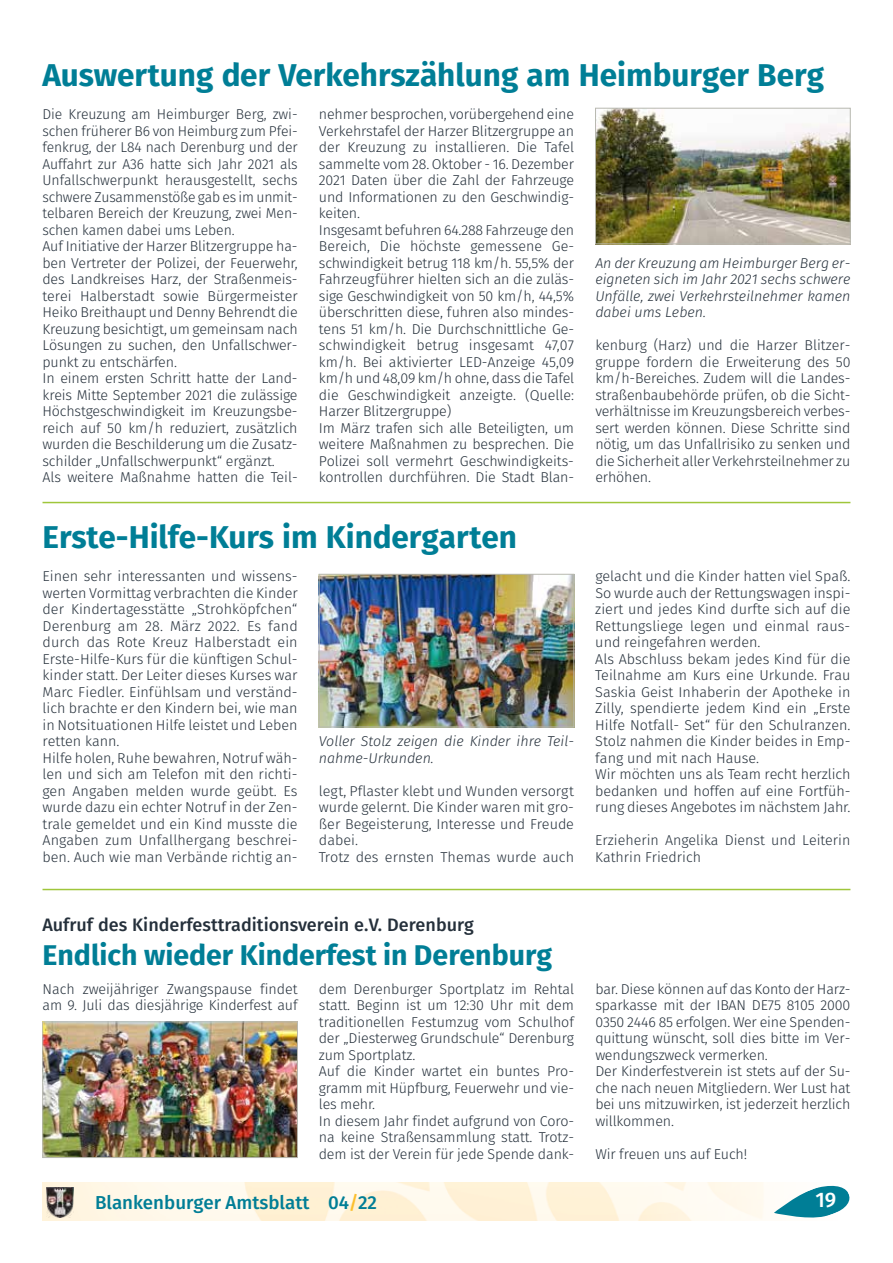
<style>
.page{position:relative;width:893px;height:1263px;background:#fff}
.page>*{position:absolute;margin:0;border:0;box-sizing:border-box;transform-origin:0 0}
.t1{font:700 31.5px "Fira Sans";color:#007e96}
.t2{font:700 28.5px "Fira Sans";color:#007e96}
.t3{font:500 21px "Fira Sans";color:#fff}
.t4{font:500 18.75px "Fira Sans";color:#007e96}
.t5{font:500 18px "Fira Sans";color:#25303b}
.t6{font:300 14.25px/16.5px "Fira Sans";letter-spacing:-.01em;color:#25303b}
.t7{font:italic 300 14.25px/16.5px "Fira Sans";color:#25303b}
.s1{color:#fcbf2c}
</style>
<div class="page">
<img style="left:43px;top:1182px;width:721px;height:38px">
<svg style="left:774px;top:1185px;width:76px;height:33px"></svg>
<img style="left:47px;top:1187px;width:27px;height:30px">
<hr style="left:43px;top:502px;width:807px;height:1px;background:#9fc63b">
<hr style="left:43px;top:889px;width:807px;height:1px;background:#9fc63b">
<img style="left:321px;top:576px;width:251px;height:149px">
<div style="left:319px;top:574px;width:255px;height:153px;border:1px solid #b8b9b0"></div>
<img style="left:45px;top:1024px;width:251px;height:132px">
<div style="left:43px;top:1022px;width:255px;height:136px;border:1px solid #b8b9b0"></div>
<img style="left:597px;top:110px;width:251px;height:132px">
<div style="left:595px;top:108px;width:255px;height:136px;border:1px solid #b8b9b0"></div>
<h1 class="t1" style="left:43px;top:53px;width:783px">Auswertung der Verkehrszählung am Heimburger Berg</h1>
<p class="t6" style="left:43px;top:107px;width:257px">Die Kreuzung am Heimburger Berg, zwi&shy;schen früherer B6 von Heimburg zum Pfei&shy;fenkrug, der L84 nach Derenburg und der Auffahrt zur A36 hatte sich Jahr 2021 als Unfallschwerpunkt herausgestellt, sechs schwere Zusammenstöße gab es im unmit&shy;telbaren Bereich der Kreuzung, zwei Men&shy;schen kamen dabei ums Leben.<br>Auf Initiative der Harzer Blitzergruppe ha&shy;ben Vertreter der Polizei, der Feuerwehr, des Landkreises Harz, der Straßenmeis&shy;terei Halberstadt sowie Bürgermeister Heiko Breithaupt und Denny Behrendt die Kreuzung besichtigt, um gemeinsam nach Lösungen zu suchen, den Unfallschwer&shy;punkt zu entschärfen.<br>In einem ersten Schritt hatte der Land&shy;kreis Mitte September 2021 die zulässige Höchstgeschwindigkeit im Kreuzungsbe&shy;reich auf 50 km/h reduziert, zusätzlich wurden die Beschilderung um die Zusatz&shy;schilder „Unfallschwerpunkt“ ergänzt.<br>Als weitere Maßnahme hatten die Teil-</p>
<p class="t6" style="left:319px;top:107px;width:257px">nehmer besprochen, vorübergehend eine Verkehrstafel der Harzer Blitzergruppe an der Kreuzung zu installieren. Die Tafel sammelte vom 28. Oktober - 16. Dezember 2021 Daten über die Zahl der Fahrzeuge und Informationen zu den Geschwindig&shy;keiten.<br>Insgesamt befuhren 64.288 Fahrzeuge den Bereich, Die höchste gemessene Ge&shy;schwindigkeit betrug 118 km/h. 55,5% der Fahrzeugführer hielten sich an die zuläs&shy;sige Geschwindigkeit von 50 km/h, 44,5% überschritten diese, fuhren also mindes&shy;tens 51 km/h. Die Durchschnittliche Ge&shy;schwindigkeit betrug insgesamt 47,07 km/h. Bei aktivierter LED-Anzeige 45,09 km/h und 48,09 km/h ohne, dass die Tafel die Geschwindigkeit anzeigte. (Quelle:<br>Harzer Blitzergruppe)<br>Im März trafen sich alle Beteiligten, um weitere Maßnahmen zu besprechen. Die Polizei soll vermehrt Geschwindigkeits&shy;kontrollen durchführen. Die Stadt Blan-</p>
<p class="t7" style="left:595px;top:256px;width:257px;text-align:justify">An der Kreuzung am Heimburger Berg er&shy;eigneten sich im Jahr 2021 sechs schwere Unfälle, zwei Verkehrsteilnehmer kamen dabei ums Leben.</p>
<p class="t6" style="left:595px;top:338px;width:257px;text-align:justify">kenburg (Harz) und die Harzer Blitzer&shy;gruppe fordern die Erweiterung des 50 km/h-Bereiches. Zudem will die Landes&shy;straßenbaubehörde prüfen, ob die Sicht&shy;verhältnisse im Kreuzungsbereich verbes&shy;sert werden können. Diese Schritte sind nötig, um das Unfallrisiko zu senken und die Sicherheit aller Verkehrsteilnehmer zu erhöhen.</p>
<h1 class="t1" style="left:43px;top:515px;width:476px">Erste-Hilfe-Kurs im Kindergarten</h1>
<p class="t6" style="left:43px;top:569px;width:257px">Einen sehr interessanten und wissens&shy;werten Vormittag verbrachten die Kinder der Kindertagesstätte „Strohköpfchen“ Derenburg am 28. März 2022. Es fand durch das Rote Kreuz Halberstadt ein Erste-Hilfe-Kurs für die künftigen Schul&shy;kinder statt. Der Leiter dieses Kurses war Marc Fiedler. Einfühlsam und verständ&shy;lich brachte er den Kindern bei, wie man in Notsituationen Hilfe leistet und Leben retten kann.<br>Hilfe holen, Ruhe bewahren, Notruf wäh&shy;len und sich am Telefon mit den richti&shy;gen Angaben melden wurde geübt. Es wurde dazu ein echter Notruf in der Zen&shy;trale gemeldet und ein Kind musste die Angaben zum Unfallhergang beschrei&shy;ben. Auch wie man Verbände richtig an-</p>
<p class="t7" style="left:319px;top:734px;width:257px">Voller Stolz zeigen die Kinder ihre Teil&shy;nahme-Urkunden.</p>
<p class="t6" style="left:319px;top:783px;width:257px">legt, Pflaster klebt und Wunden versorgt wurde gelernt. Die Kinder waren mit gro&shy;ßer Begeisterung, Interesse und Freude dabei.<br>Trotz des ernsten Themas wurde auch</p>
<p class="t6" style="left:595px;top:569px;width:257px">gelacht und die Kinder hatten viel Spaß.<br>So wurde auch der Rettungswagen inspi&shy;ziert und jedes Kind durfte sich auf die Rettungsliege legen und einmal raus&shy;und reingefahren werden.<br>Als Abschluss bekam jedes Kind für die Teilnahme am Kurs eine Urkunde. Frau Saskia Geist Inhaberin der Apotheke in Zilly, spendierte jedem Kind ein „Erste Hilfe Notfall- Set“ für den Schulranzen.<br>Stolz nahmen die Kinder beides in Emp&shy;fang und mit nach Hause.<br>Wir möchten uns als Team recht herzlich bedanken und hoffen auf eine Fortfüh&shy;rung dieses Angebotes im nächstem Jahr.</p>
<p class="t6" style="left:595px;top:833px;width:257px">Erzieherin Angelika Dienst und Leiterin<br>Kathrin Friedrich</p>
<p class="t5" style="left:43px;top:912px;width:433px">Aufruf des Kinderfesttraditionsverein e.V. Derenburg</p>
<h2 class="t2" style="left:43px;top:935px;width:511px">Endlich wieder Kinderfest in Derenburg</h2>
<p class="t6" style="left:43px;top:981px;width:257px">Nach zweijähriger Zwangspause findet am 9. Juli das diesjährige Kinderfest auf</p>
<p class="t6" style="left:319px;top:981px;width:257px">dem Derenburger Sportplatz im Rehtal statt. Beginn ist um 12:30 Uhr mit dem traditionellen Festumzug vom Schulhof der „Diesterweg Grundschule“ Derenburg zum Sportplatz.<br>Auf die Kinder wartet ein buntes Pro&shy;gramm mit Hüpfburg, Feuerwehr und vie&shy;les mehr.<br>In diesem Jahr findet aufgrund von Coro&shy;na keine Straßensammlung statt. Trotz&shy;dem ist der Verein für jede Spende dank-</p>
<p class="t6" style="left:595px;top:981px;width:257px">bar. Diese können auf das Konto der Harz&shy;sparkasse mit der IBAN DE75 8105 2000<br>0350 2446 85 erfolgen. Wer eine Spenden&shy;quittung wünscht, soll dies bitte im Ver&shy;wendungszweck vermerken.<br>Der Kinderfestverein ist stets auf der Su&shy;che nach neuen Mitgliedern. Wer Lust hat bei uns mitzuwirken, ist jederzeit herzlich willkommen.</p>
<p class="t6" style="left:595px;top:1147px;width:153px">Wir freuen uns auf Euch!</p>
<h3 class="t4" style="left:95px;top:1189px;width:283px">Blankenburger Amtsblatt 04<span class="s1">/</span>22</h3>
<h3 class="t3" style="left:815px;top:1185px;width:22px">19</h3>
</div>
